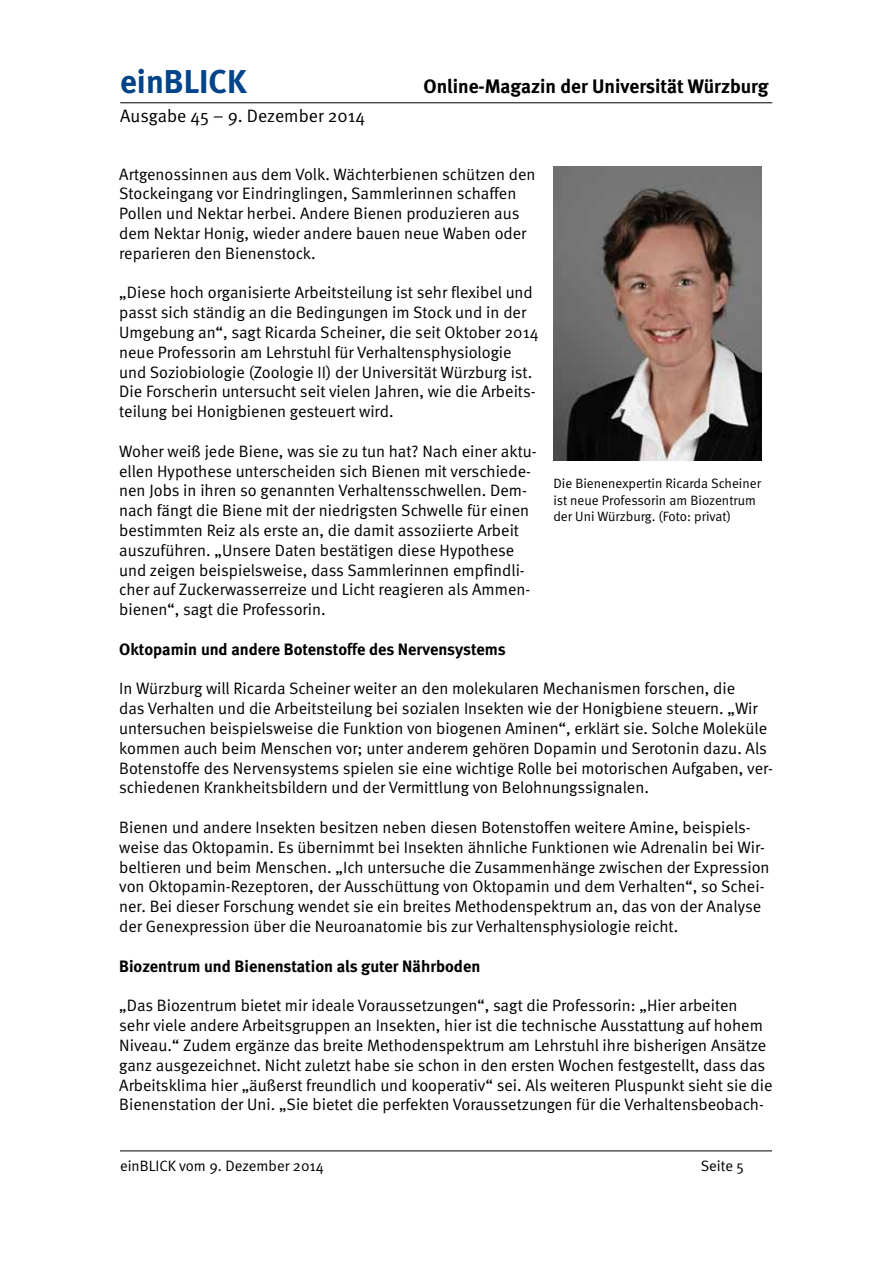
<style>
.page{position:relative;width:893px;height:1263px;background:#fff}
.page>*{position:absolute;margin:0;border:0;box-sizing:border-box;transform-origin:0 0}
.t1{font:700 33px "Meta";color:#004489}
.t2{font:700 19.5px "Meta";color:#000}
.t3{font:18px "Meta Normal";color:#000}
.t4{font:16.5px/19.8px "Meta Normal";color:#000}
.t5{font:700 16.5px "Meta";color:#000}
.t6{font:15px "Meta Normal";color:#000}
.t7{font:13.5px/16.2px "Meta Normal";color:#000}
</style>
<div class="page">
<hr style="left:120px;top:102px;width:652px;height:1px;background:#000">
<hr style="left:120px;top:1150px;width:652px;height:1px;background:#000">
<img style="left:553px;top:167px;width:209px;height:294px">
<h1 class="t1" style="left:120px;top:60px;width:128px">einBLICK</h1>
<p class="t2" style="left:423px;top:73px;width:346px">Online-Magazin der Universität Würzburg</p>
<p class="t3" style="left:120px;top:105px;width:246px">Ausgabe 45 – 9. Dezember 2014</p>
<p class="t4" style="left:119px;top:164px;width:418px">Artgenossinnen aus dem Volk. Wächterbienen schützen den Stockeingang vor Eindringlingen, Sammlerinnen schaffen Pollen und Nektar herbei. Andere Bienen produzieren aus dem Nektar Honig, wieder andere bauen neue Waben oder reparieren den Bienenstock.</p>
<p class="t4" style="left:119px;top:283px;width:421px">„Diese hoch organisierte Arbeitsteilung ist sehr flexibel und passt sich ständig an die Bedingungen im Stock und in der Umgebung an“, sagt Ricarda Scheiner, die seit Oktober 2014 neue Professorin am Lehrstuhl für Verhaltensphysiologie und Soziobiologie (Zoologie II) der Universität Würzburg ist.<br>Die Forscherin untersucht seit vielen Jahren, wie die Arbeits&shy;teilung bei Honigbienen gesteuert wird.</p>
<p class="t4" style="left:119px;top:441px;width:419px">Woher weiß jede Biene, was sie zu tun hat? Nach einer aktu&shy;ellen Hypothese unterscheiden sich Bienen mit verschiede&shy;nen Jobs in ihren so genannten Verhaltensschwellen. Dem&shy;nach fängt die Biene mit der niedrigsten Schwelle für einen bestimmten Reiz als erste an, die damit assoziierte Arbeit auszuführen. „Unsere Daten bestätigen diese Hypothese und zeigen beispielsweise, dass Sammlerinnen empfindli&shy;cher auf Zuckerwasserreize und Licht reagieren als Ammen&shy;bienen“, sagt die Professorin.</p>
<p class="t5" style="left:119px;top:639px;width:388px">Oktopamin und andere Botenstoffe des Nervensystems</p>
<p class="t4" style="left:119px;top:679px;width:655px">In Würzburg will Ricarda Scheiner weiter an den molekularen Mechanismen forschen, die<br>das Verhalten und die Arbeitsteilung bei sozialen Insekten wie der Honigbiene steuern. „Wir untersuchen beispielsweise die Funktion von biogenen Aminen“, erklärt sie. Solche Moleküle kommen auch beim Menschen vor; unter anderem gehören Dopamin und Serotonin dazu. Als Botenstoffe des Nervensystems spielen sie eine wichtige Rolle bei motorischen Aufgaben, ver&shy;schiedenen Krankheitsbildern und der Vermittlung von Belohnungssignalen.</p>
<p class="t4" style="left:119px;top:817px;width:652px">Bienen und andere Insekten besitzen neben diesen Botenstoffen weitere Amine, beispiels&shy;weise das Oktopamin. Es übernimmt bei Insekten ähnliche Funktionen wie Adrenalin bei Wir&shy;beltieren und beim Menschen. „Ich untersuche die Zusammenhänge zwischen der Expression von Oktopamin-Rezeptoren, der Ausschüttung von Oktopamin und dem Verhalten“, so Schei&shy;ner. Bei dieser Forschung wendet sie ein breites Methodenspektrum an, das von der Analyse der Genexpression über die Neuroanatomie bis zur Verhaltensphysiologie reicht.</p>
<p class="t5" style="left:119px;top:955px;width:363px">Biozentrum und Bienenstation als guter Nährboden</p>
<p class="t4" style="left:119px;top:995px;width:655px">„Das Biozentrum bietet mir ideale Voraussetzungen“, sagt die Professorin: „Hier arbeiten<br>sehr viele andere Arbeitsgruppen an Insekten, hier ist die technische Ausstattung auf hohem Niveau.“ Zudem ergänze das breite Methodenspektrum am Lehrstuhl ihre bisherigen Ansätze ganz ausgezeichnet. Nicht zuletzt habe sie schon in den ersten Wochen festgestellt, dass das Arbeitsklima hier „äußerst freundlich und kooperativ“ sei. Als weiteren Pluspunkt sieht sie die Bienenstation der Uni. „Sie bietet die perfekten Voraussetzungen für die Verhaltensbeobach-</p>
<p class="t7" style="left:553px;top:475px;width:209px">Die Bienenexpertin Ricarda Scheiner ist neue Professorin am Biozentrum der Uni Würzburg. (Foto: privat)</p>
<p class="t6" style="left:120px;top:1157px;width:205px">einBLICK vom 9. Dezember 2014</p>
<p class="t6" style="left:701px;top:1157px;width:45px">Seite 5</p>
</div>
